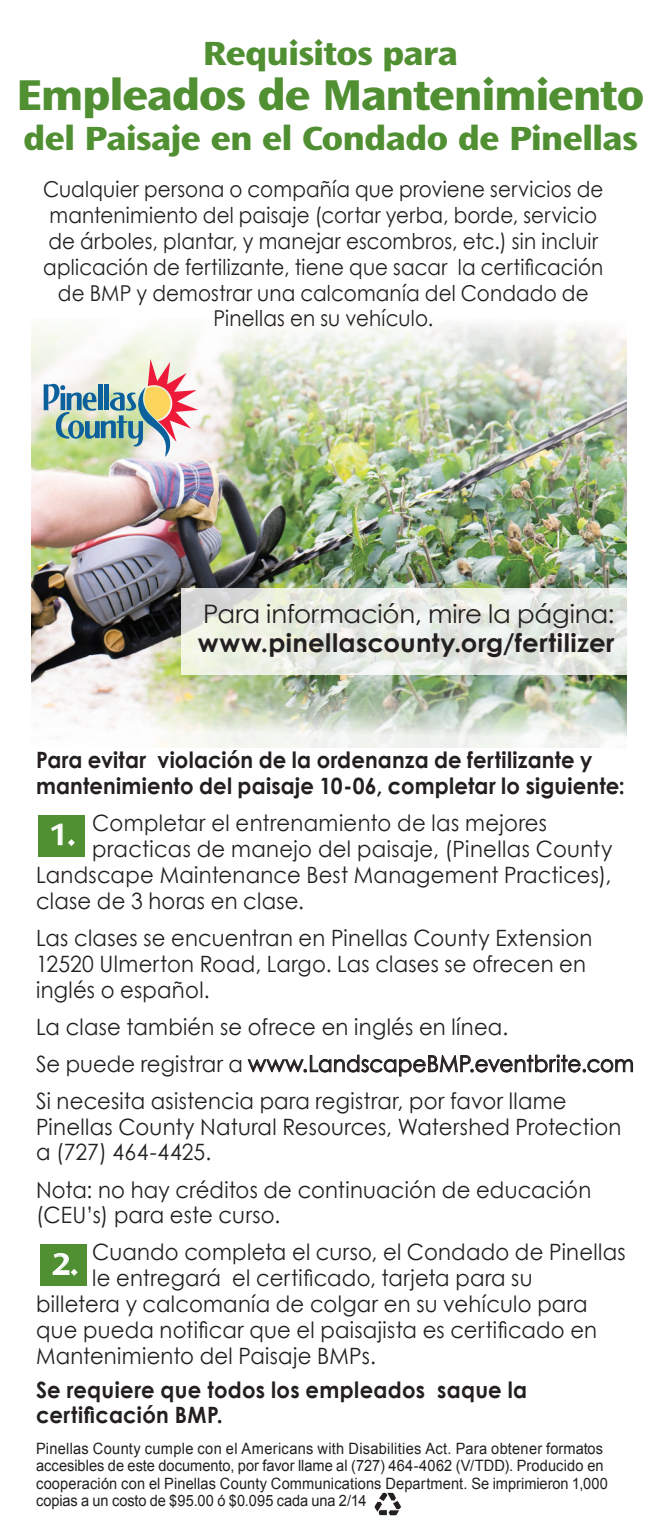
<style>
.page{position:relative;width:661px;height:1530px;background:#fff}
.page>*{position:absolute;margin:0;border:0;box-sizing:border-box;transform-origin:0 0}
.t1{font:800 expanded 45px "Ocean Sans Std";letter-spacing:-.02em;color:#508f32;scale:.9 1}
.t2{font:800 expanded 35px "Ocean Sans Std";letter-spacing:-.01em;color:#508f32;scale:.9 1}
.t3{font:600 expanded 31px "Ocean Sans Std";color:#fff;scale:.9 1}
.t4{font:700 25.5px "Century Gothic";letter-spacing:.015em;color:#231f20}
.t5{font:25.5px "Century Gothic";letter-spacing:-.01em;color:#231f20}
.t6{font:22.5px/25.8px "Century Gothic";letter-spacing:.01em;color:#231f20;scale:.94 1}
.t7{font:700 22.5px/25.8px "Century Gothic";letter-spacing:.01em;color:#231f20;scale:.94 1}
.t8{font:22px/25.8px "Century Gothic";letter-spacing:.01em;color:#231f20;text-align:center;scale:.91 1}
.t9{font:15.5px/17.5px "Arial";letter-spacing:.01em;color:#231f20;scale:.93 1}
</style>
<div class="page">
<img style="left:32px;top:324px;width:594px;height:423px">
<svg style="left:181px;top:588px;width:446px;height:87px;background:#e6eae2"></svg>
<div style="left:38px;top:815px;width:46px;height:42px;background:#508f32"></div>
<svg style="left:51px;top:823px;width:24px;height:23px"></svg>
<div style="left:41px;top:1244px;width:46px;height:42px;background:#508f32"></div>
<svg style="left:53px;top:1253px;width:25px;height:23px"></svg>
<svg style="left:247px;top:1054px;width:386px;height:23px"></svg>
<hr style="left:44px;top:384px;width:4px;height:26px;background:#0c619d">
<svg style="left:48px;top:359px;width:150px;height:98px"></svg>
<svg style="left:374px;top:1492px;width:28px;height:24px"></svg>
<h2 class="t2" style="left:203px;top:33px;width:284px">Requisitos para</h2>
<h1 class="t1" style="left:17px;top:69px;width:698px">Empleados de Mantenimiento</h1>
<h2 class="t2" style="left:23px;top:118px;width:683px">del Paisaje en el Condado de Pinellas</h2>
<p class="t8" style="left:43px;top:176px;width:617px">Cualquier persona o compañía que proviene servicios de mantenimiento del paisaje (cortar yerba, borde, servicio de árboles, plantar, y manejar escombros, etc.) sin incluir aplicación de fertilizante, tiene que sacar la certificación de BMP y demostrar una calcomanía del Condado de Pinellas en su vehículo.</p>
<p class="t5" style="left:203px;top:598px;width:413px">Para información, mire la página:</p>
<p class="t4" style="left:198px;top:627px;width:418px">www.pinellascounty.org/fertilizer</p>
<p class="t7" style="left:36px;top:746px;width:628px">Para evitar violación de la ordenanza de fertilizante y mantenimiento del paisaje 10-06, completar lo siguiente:</p>
<p class="t6" style="left:92px;top:810px;width:485px">Completar el entrenamiento de las mejores</p>
<p class="t6" style="left:92px;top:836px;width:555px">practicas de manejo del paisaje, (Pinellas County</p>
<p class="t6" style="left:36px;top:862px;width:613px">Landscape Maintenance Best Management Practices),</p>
<p class="t6" style="left:36px;top:887px;width:287px">clase de 3 horas en clase.</p>
<p class="t6" style="left:36px;top:925px;width:593px">Las clases se encuentran en Pinellas County Extension<br>12520 Ulmerton Road, Largo. Las clases se ofrecen en inglés o español.</p>
<p class="t6" style="left:36px;top:1008px;width:637px;line-height:37px">La clase también se ofrece en inglés en línea.<br>Se puede registrar a www.LandscapeBMP.eventbrite.com<br>Si necesita asistencia para registrar, por favor llame</p>
<p class="t6" style="left:36px;top:1113px;width:624px">Pinellas County Natural Resources, Watershed Protection a (727) 464-4425.</p>
<p class="t6" style="left:36px;top:1176px;width:592px">Nota: no hay créditos de continuación de educación (CEU’s) para este curso.</p>
<p class="t6" style="left:92px;top:1239px;width:569px">Cuando completa el curso, el Condado de Pinellas</p>
<p class="t6" style="left:92px;top:1265px;width:470px">le entregará el certificado, tarjeta para su</p>
<p class="t6" style="left:36px;top:1291px;width:588px">billetera y calcomanía de colgar en su vehículo para</p>
<p class="t6" style="left:36px;top:1317px;width:598px">que pueda notificar que el paisajista es certificado en</p>
<p class="t6" style="left:36px;top:1342px;width:363px">Mantenimiento del Paisaje BMPs.</p>
<p class="t7" style="left:36px;top:1376px;width:524px">Se requiere que todos los empleados saque la certificación BMP.</p>
<h3 class="t3" style="left:50px;top:817px;width:30px">1.</h3>
<h3 class="t3" style="left:53px;top:1246px;width:30px">2.</h3>
<p class="t9" style="left:36px;top:1439px;width:616px">Pinellas County cumple con el Americans with Disabilities Act. Para obtener formatos accesibles de este documento, por favor llame al (727) 464-4062 (V/TDD). Producido en cooperación con el Pinellas County Communications Department. Se imprimieron 1,000 copias a un costo de $95.00 ó $0.095 cada una 2/14</p>
</div>
